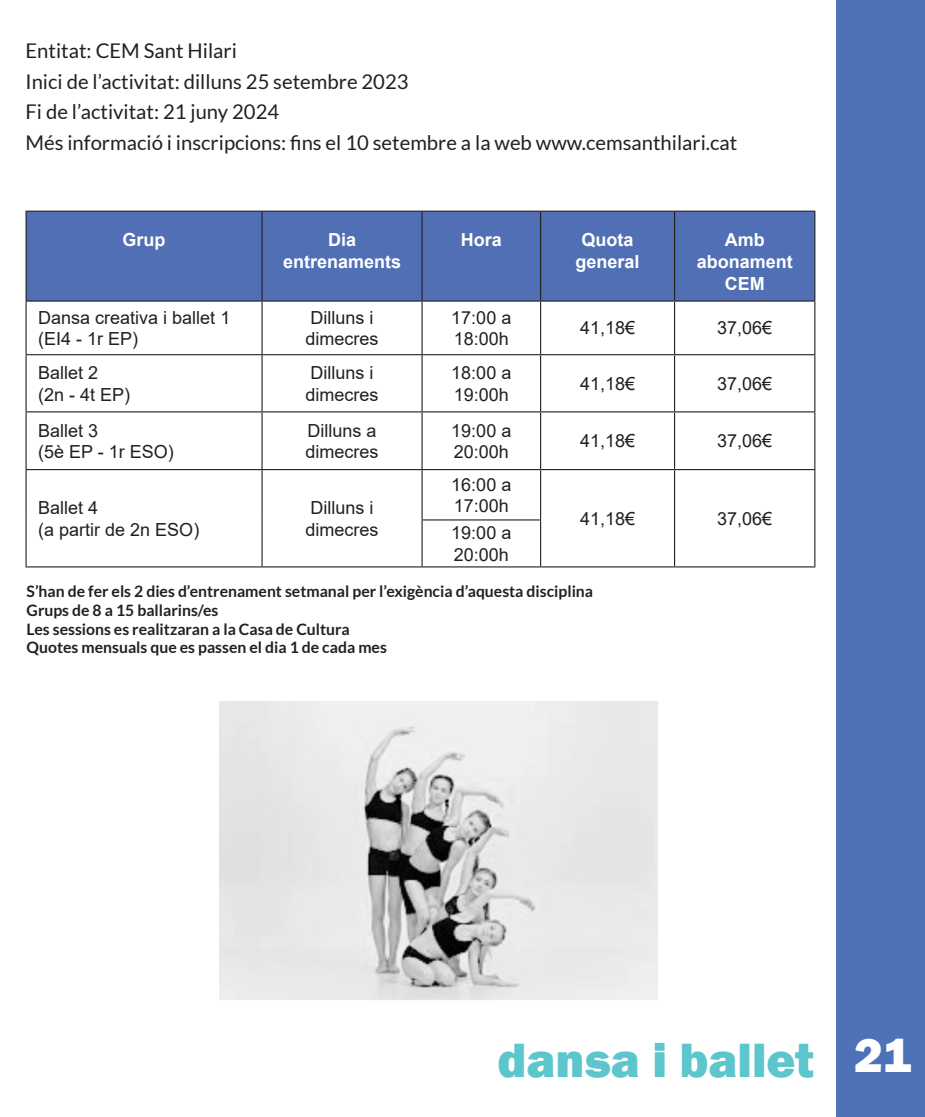
<style>
.page{position:relative;width:925px;height:1117px;background:#fff}
.page>*{position:absolute;margin:0;border:0;box-sizing:border-box;transform-origin:0 0}
.t1{font:800 49.5px "Franklin Gothic";color:#5dc6cd}
.t2{font:20.25px/30.6px "Lato";color:#231f20}
.t3{font:18px/21.6px "Arial";color:#231f20}
.t4{font:700 18px/21.6px "Arial";color:#fff;text-align:center}
.t5{font:700 15.75px/18.9px "Lato";color:#231f20}
.s1{color:#fff}
</style>
<div class="page">
<div style="left:836px;top:0;width:89px;height:1116px;background:#4d72b8"></div>
<div style="left:27px;top:212px;width:787px;height:88px;background:#516fb4"></div>
<hr style="left:26px;top:210px;width:236px;height:2px;background:#231f20">
<hr style="left:262px;top:210px;width:160px;height:2px;background:#231f20">
<hr style="left:422px;top:210px;width:118px;height:2px;background:#231f20">
<hr style="left:540px;top:210px;width:134px;height:2px;background:#231f20">
<hr style="left:674px;top:210px;width:141px;height:2px;background:#231f20">
<hr style="left:26px;top:300px;width:236px;height:1px;background:#231f20">
<hr style="left:262px;top:300px;width:160px;height:1px;background:#231f20">
<hr style="left:422px;top:300px;width:118px;height:1px;background:#231f20">
<hr style="left:540px;top:300px;width:134px;height:1px;background:#231f20">
<hr style="left:674px;top:300px;width:141px;height:1px;background:#231f20">
<hr style="left:26px;top:354px;width:236px;height:1px;background:#231f20">
<hr style="left:262px;top:354px;width:160px;height:1px;background:#231f20">
<hr style="left:422px;top:354px;width:118px;height:1px;background:#231f20">
<hr style="left:540px;top:354px;width:134px;height:1px;background:#231f20">
<hr style="left:674px;top:354px;width:141px;height:1px;background:#231f20">
<hr style="left:26px;top:411px;width:236px;height:1px;background:#231f20">
<hr style="left:262px;top:411px;width:160px;height:1px;background:#231f20">
<hr style="left:422px;top:411px;width:118px;height:1px;background:#231f20">
<hr style="left:540px;top:411px;width:134px;height:1px;background:#231f20">
<hr style="left:674px;top:411px;width:141px;height:1px;background:#231f20">
<hr style="left:26px;top:469px;width:236px;height:1px;background:#231f20">
<hr style="left:262px;top:469px;width:160px;height:1px;background:#231f20">
<hr style="left:422px;top:469px;width:118px;height:1px;background:#231f20">
<hr style="left:540px;top:469px;width:134px;height:1px;background:#231f20">
<hr style="left:674px;top:469px;width:141px;height:1px;background:#231f20">
<hr style="left:421px;top:519px;width:120px;height:1px;background:#231f20">
<hr style="left:26px;top:566px;width:236px;height:1px;background:#231f20">
<hr style="left:262px;top:566px;width:160px;height:1px;background:#231f20">
<hr style="left:422px;top:566px;width:118px;height:1px;background:#231f20">
<hr style="left:540px;top:566px;width:134px;height:1px;background:#231f20">
<hr style="left:674px;top:566px;width:141px;height:1px;background:#231f20">
<hr style="left:26px;top:212px;width:1px;height:88px;background:#231f20">
<hr style="left:26px;top:301px;width:1px;height:53px;background:#231f20">
<hr style="left:26px;top:355px;width:1px;height:56px;background:#231f20">
<hr style="left:26px;top:412px;width:1px;height:57px;background:#231f20">
<hr style="left:26px;top:470px;width:1px;height:50px;background:#231f20">
<hr style="left:26px;top:520px;width:1px;height:46px;background:#231f20">
<hr style="left:261px;top:212px;width:2px;height:88px;background:#231f20">
<hr style="left:421px;top:212px;width:2px;height:88px;background:#231f20">
<hr style="left:540px;top:212px;width:1px;height:88px;background:#231f20">
<hr style="left:674px;top:212px;width:1px;height:88px;background:#231f20">
<hr style="left:814px;top:212px;width:1px;height:88px;background:#231f20">
<hr style="left:261px;top:301px;width:2px;height:53px;background:#231f20">
<hr style="left:421px;top:301px;width:2px;height:53px;background:#231f20">
<hr style="left:540px;top:301px;width:1px;height:53px;background:#231f20">
<hr style="left:674px;top:301px;width:1px;height:53px;background:#231f20">
<hr style="left:814px;top:301px;width:1px;height:53px;background:#231f20">
<hr style="left:261px;top:355px;width:2px;height:56px;background:#231f20">
<hr style="left:421px;top:355px;width:2px;height:56px;background:#231f20">
<hr style="left:540px;top:355px;width:1px;height:56px;background:#231f20">
<hr style="left:674px;top:355px;width:1px;height:56px;background:#231f20">
<hr style="left:814px;top:355px;width:1px;height:56px;background:#231f20">
<hr style="left:261px;top:412px;width:2px;height:57px;background:#231f20">
<hr style="left:421px;top:412px;width:2px;height:57px;background:#231f20">
<hr style="left:540px;top:412px;width:1px;height:57px;background:#231f20">
<hr style="left:674px;top:412px;width:1px;height:57px;background:#231f20">
<hr style="left:814px;top:412px;width:1px;height:57px;background:#231f20">
<hr style="left:261px;top:470px;width:2px;height:50px;background:#231f20">
<hr style="left:421px;top:470px;width:2px;height:49px;background:#231f20">
<hr style="left:540px;top:470px;width:1px;height:49px;background:#231f20">
<hr style="left:674px;top:470px;width:1px;height:50px;background:#231f20">
<hr style="left:814px;top:470px;width:1px;height:50px;background:#231f20">
<hr style="left:261px;top:520px;width:2px;height:46px;background:#231f20">
<hr style="left:674px;top:520px;width:1px;height:46px;background:#231f20">
<hr style="left:814px;top:520px;width:1px;height:46px;background:#231f20">
<hr style="left:421px;top:520px;width:2px;height:46px;background:#231f20">
<hr style="left:540px;top:520px;width:1px;height:46px;background:#231f20">
<img style="left:220px;top:701px;width:437px;height:299px">
<p class="t2" style="left:26px;top:35px;width:713px">Entitat: CEM Sant Hilari<br>Inici de l’activitat: dilluns 25 setembre 2023<br>Fi de l’activitat: 21 juny 2024<br>Més informació i inscripcions: fins el 10 setembre a la web www.cemsanthilari.cat</p>
<p class="t4" style="left:123px;top:229px;width:45px">Grup</p>
<p class="t4" style="left:283px;top:229px;width:120px">Dia entrenaments</p>
<p class="t4" style="left:461px;top:229px;width:43px">Hora</p>
<p class="t4" style="left:575px;top:229px;width:66px">Quota general</p>
<p class="t4" style="left:697px;top:229px;width:98px">Amb abonament<br>CEM</p>
<p class="t3" style="left:38px;top:306px;width:194px">Dansa creativa i ballet 1 (EI4 - 1r EP)</p>
<p class="t3" style="left:305px;top:306px;width:75px">Dilluns i dimecres</p>
<p class="t3" style="left:451px;top:306px;width:62px">17:00 a<br>18:00h</p>
<p class="t3" style="left:580px;top:317px;width:57px">41,18€</p>
<p class="t3" style="left:717px;top:317px;width:57px">37,06€</p>
<p class="t3" style="left:38px;top:362px;width:94px">Ballet 2<br>(2n - 4t EP)</p>
<p class="t3" style="left:305px;top:362px;width:75px">Dilluns i dimecres</p>
<p class="t3" style="left:451px;top:362px;width:62px">18:00 a<br>19:00h</p>
<p class="t3" style="left:580px;top:372px;width:57px">41,18€</p>
<p class="t3" style="left:717px;top:372px;width:57px">37,06€</p>
<p class="t3" style="left:38px;top:419px;width:137px">Ballet 3<br>(5è EP - 1r ESO)</p>
<p class="t3" style="left:305px;top:419px;width:75px">Dilluns a dimecres</p>
<p class="t3" style="left:451px;top:419px;width:62px">19:00 a<br>20:00h</p>
<p class="t3" style="left:580px;top:430px;width:57px">41,18€</p>
<p class="t3" style="left:717px;top:430px;width:57px">37,06€</p>
<p class="t3" style="left:38px;top:496px;width:163px">Ballet 4<br>(a partir de 2n ESO)</p>
<p class="t3" style="left:305px;top:496px;width:75px">Dilluns i dimecres</p>
<p class="t3" style="left:451px;top:473px;width:62px">16:00 a<br>17:00h</p>
<p class="t3" style="left:580px;top:507px;width:57px">41,18€</p>
<p class="t3" style="left:717px;top:507px;width:57px">37,06€</p>
<p class="t3" style="left:451px;top:522px;width:62px">19:00 a<br>20:00h</p>
<p class="t5" style="left:27px;top:581px;width:568px">S’han de fer els 2 dies d’entrenament setmanal per l’exigència d’aquesta disciplina Grups de 8 a 15 ballarins/es<br>Les sessions es realitzaran a la Casa de Cultura<br>Quotes mensuals que es passen el dia 1 de cada mes</p>
<h1 class="t1" style="left:497px;top:1027px;width:415px">dansa i ballet <span class="s1">21</span></h1>
</div>
